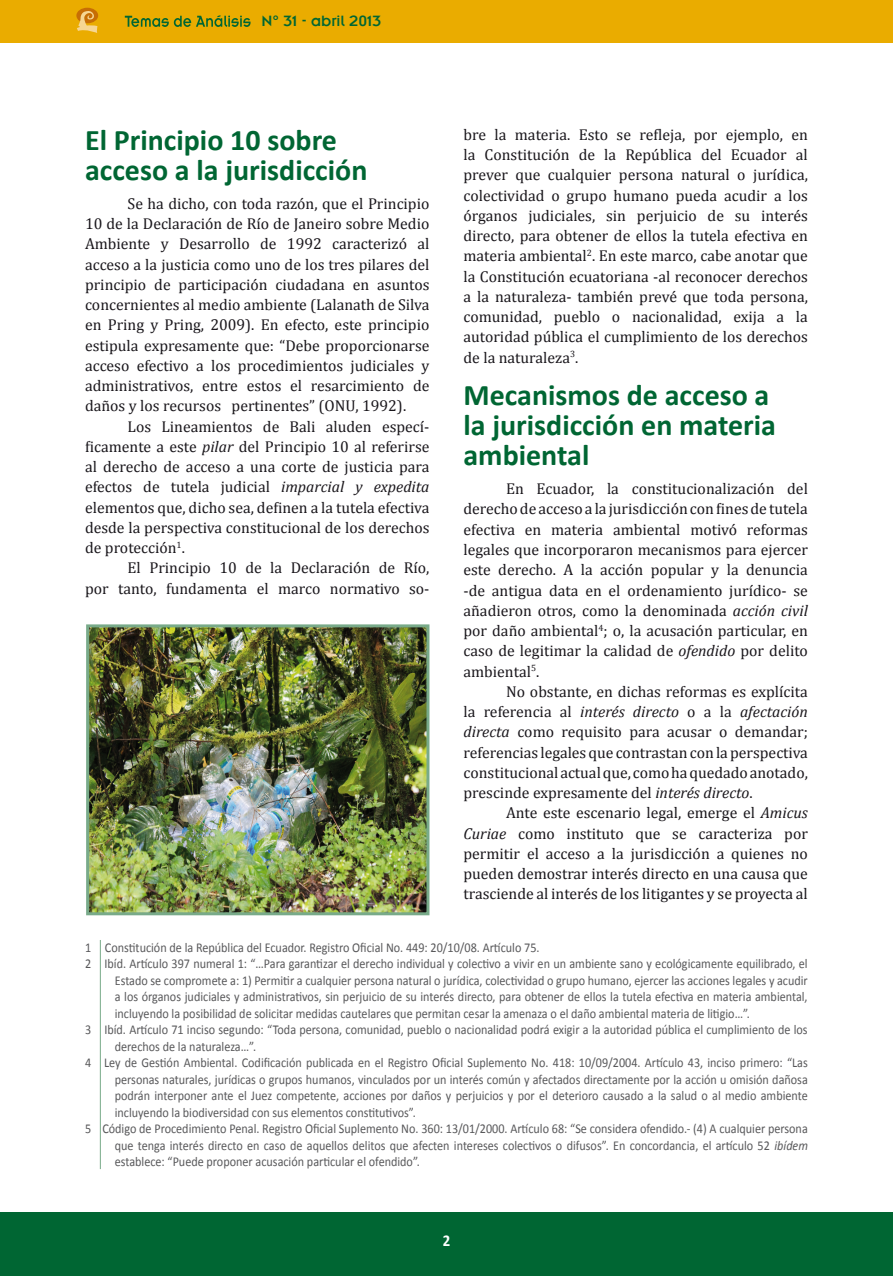
<style>
.page{position:relative;width:893px;height:1276px;background:#fff}
.page>*{position:absolute;margin:0;border:0;box-sizing:border-box;transform-origin:0 0}
.subtitulo{font:700 30px/30px "Calibri";color:#063}
.pie_de_pagina{font:16.5px "Insignia LT";color:#063}
.t1{font:700 16.5px "Calibri";color:#fff;scale:.9 1}
.texto{font:15.75px/20.2px "Cambria";color:#1a171c;text-align:justify}
.pie_de_pagina-2{font:13.5px/16.5px "Calibri";color:#58585a;text-align:justify;scale:.9 1}
.s1{font-style:italic}
</style>
<div class="page">
<div style="left:0;top:1212px;width:893px;height:64px;background:#063"></div>
<div style="left:0;top:0;width:893px;height:43px;background:#eaac00"></div>
<div style="left:76px;top:8px;width:22px;height:15px;background:#c76e05;border-radius:50%"></div>
<svg style="left:77px;top:10px;width:20px;height:23px"></svg>
<svg style="left:125px;top:15px;width:126px;height:12px"></svg>
<hr style="left:100px;top:940px;width:1px;height:229px;background:#78aa89">
<img style="left:90px;top:628px;width:335px;height:283px">
<div style="left:86px;top:624px;width:343px;height:291px;border:3px solid #78aa89"></div>
<p class="pie_de_pagina" style="left:261px;top:13px;width:121px">N° 31 - abril 2013</p>
<p class="texto" style="left:463px;top:124px;width:346px">bre la materia. Esto se refleja, por ejemplo, en la Constitución de la República del Ecuador al prever que cualquier persona natural o jurídica, colectividad o grupo humano pueda acudir a los órganos judiciales, sin perjuicio de su interés directo, para obtener de ellos la tutela efectiva en materia ambiental<sup>2</sup>. En este marco, cabe anotar que la Constitución ecuatoriana -al reconocer derechos a la naturaleza- también prevé que toda persona, comunidad, pueblo o nacionalidad, exija a la autoridad pública el cumplimiento de los derechos de la naturaleza<sup>3</sup>.</p>
<p class="subtitulo" style="left:463px;top:380px;width:314px">Mecanismos de acceso a la jurisdicción en materia ambiental</p>
<p class="texto" style="left:463px;top:479px;width:346px;text-indent:43px">En Ecuador, la constitucionalización del derecho de acceso a la jurisdicción con fines de tutela efectiva en materia ambiental motivó reformas legales que incorporaron mecanismos para ejercer este derecho. A la acción popular y la denuncia -de antigua data en el ordenamiento jurídico- se añadieron otros, como la denominada <span class="s1">acción civil </span>por daño ambiental<sup>4</sup>; o, la acusación particular, en caso de legitimar la calidad de <span class="s1">ofendido</span> por delito ambiental<sup>5</sup>.</p>
<p class="texto" style="left:463px;top:681px;width:346px;text-indent:43px">No obstante, en dichas reformas es explícita la referencia al <span class="s1">interés directo</span> o a la <span class="s1">afectación directa</span> como requisito para acusar o demandar; referencias legales que contrastan con la perspectiva constitucional actual que, como ha quedado anotado, prescinde expresamente del <span class="s1">interés directo</span>.</p>
<p class="texto" style="left:463px;top:803px;width:346px;text-indent:43px">Ante este escenario legal, emerge el <span class="s1">Amicus Curiae</span> como instituto que se caracteriza por permitir el acceso a la jurisdicción a quienes no pueden demostrar interés directo en una causa que trasciende al interés de los litigantes y se proyecta al</p>
<p class="pie_de_pagina-2" style="left:85px;top:939px;width:506px">1 Constitución de la República del Ecuador. Registro Oficial No. 449: 20/10/08. Artículo 75.</p>
<p class="pie_de_pagina-2" style="left:115px;top:955px;width:772px;text-indent:-30px">2 Ibíd. Artículo 397 numeral 1: “…Para garantizar el derecho individual y colectivo a vivir en un ambiente sano y ecológicamente equilibrado, el Estado se compromete a: 1) Permitir a cualquier persona natural o jurídica, colectividad o grupo humano, ejercer las acciones legales y acudir a los órganos judiciales y administrativos, sin perjuicio de su interés directo, para obtener de ellos la tutela efectiva en materia ambiental, incluyendo la posibilidad de solicitar medidas cautelares que permitan cesar la amenaza o el daño ambiental materia de litigio…”.</p>
<p class="pie_de_pagina-2" style="left:115px;top:1021px;width:771px;text-indent:-30px">3 Ibíd. Artículo 71 inciso segundo: “Toda persona, comunidad, pueblo o nacionalidad podrá exigir a la autoridad pública el cumplimiento de los derechos de la naturaleza…”.</p>
<p class="pie_de_pagina-2" style="left:115px;top:1054px;width:771px;text-indent:-30px">4 Ley de Gestión Ambiental. Codificación publicada en el Registro Oficial Suplemento No. 418: 10/09/2004. Artículo 43, inciso primero: “Las personas naturales, jurídicas o grupos humanos, vinculados por un interés común y afectados directamente por la acción u omisión dañosa podrán interponer ante el Juez competente, acciones por daños y perjuicios y por el deterioro causado a la salud o al medio ambiente incluyendo la biodiversidad con sus elementos constitutivos”.</p>
<p class="pie_de_pagina-2" style="left:115px;top:1120px;width:772px;text-indent:-30px">5 Código de Procedimiento Penal. Registro Oficial Suplemento No. 360: 13/01/2000. Artículo 68: “Se considera ofendido.- (4) A cualquier persona que tenga interés directo en caso de aquellos delitos que afecten intereses colectivos o difusos”. En concordancia, el artículo 52 <span class="s1">ibídem </span>establece: “Puede proponer acusación particular el ofendido”.</p>
<p class="subtitulo" style="left:85px;top:125px;width:284px">El Principio 10 sobre acceso a la jurisdicción</p>
<p class="texto" style="left:85px;top:193px;width:346px;text-indent:43px">Se ha dicho, con toda razón, que el Principio 10 de la Declaración de Río de Janeiro sobre Medio Ambiente y Desarrollo de 1992 caracterizó al acceso a la justicia como uno de los tres pilares del principio de participación ciudadana en asuntos concernientes al medio ambiente (Lalanath de Silva en Pring y Pring, 2009). En efecto, este principio estipula expresamente que: “Debe proporcionarse acceso efectivo a los procedimientos judiciales y administrativos, entre estos el resarcimiento de daños y los recursos pertinentes” (ONU, 1992).</p>
<p class="texto" style="left:85px;top:416px;width:346px;text-indent:43px">Los Lineamientos de Bali aluden especí&shy;ficamente a este <span class="s1">pilar</span> del Principio 10 al referirse al derecho de acceso a una corte de justicia para efectos de tutela judicial <span class="s1">imparcial y expedita </span>elementos que, dicho sea, definen a la tutela efectiva desde la perspectiva constitucional de los derechos de protección<sup>1</sup>.</p>
<p class="texto" style="left:85px;top:558px;width:346px;text-align:right">El Principio 10 de la Declaración de Río,<br>por tanto, fundamenta el marco normativo so-</p>
<p class="t1" style="left:443px;top:1229px;width:10px">2</p>
</div>
